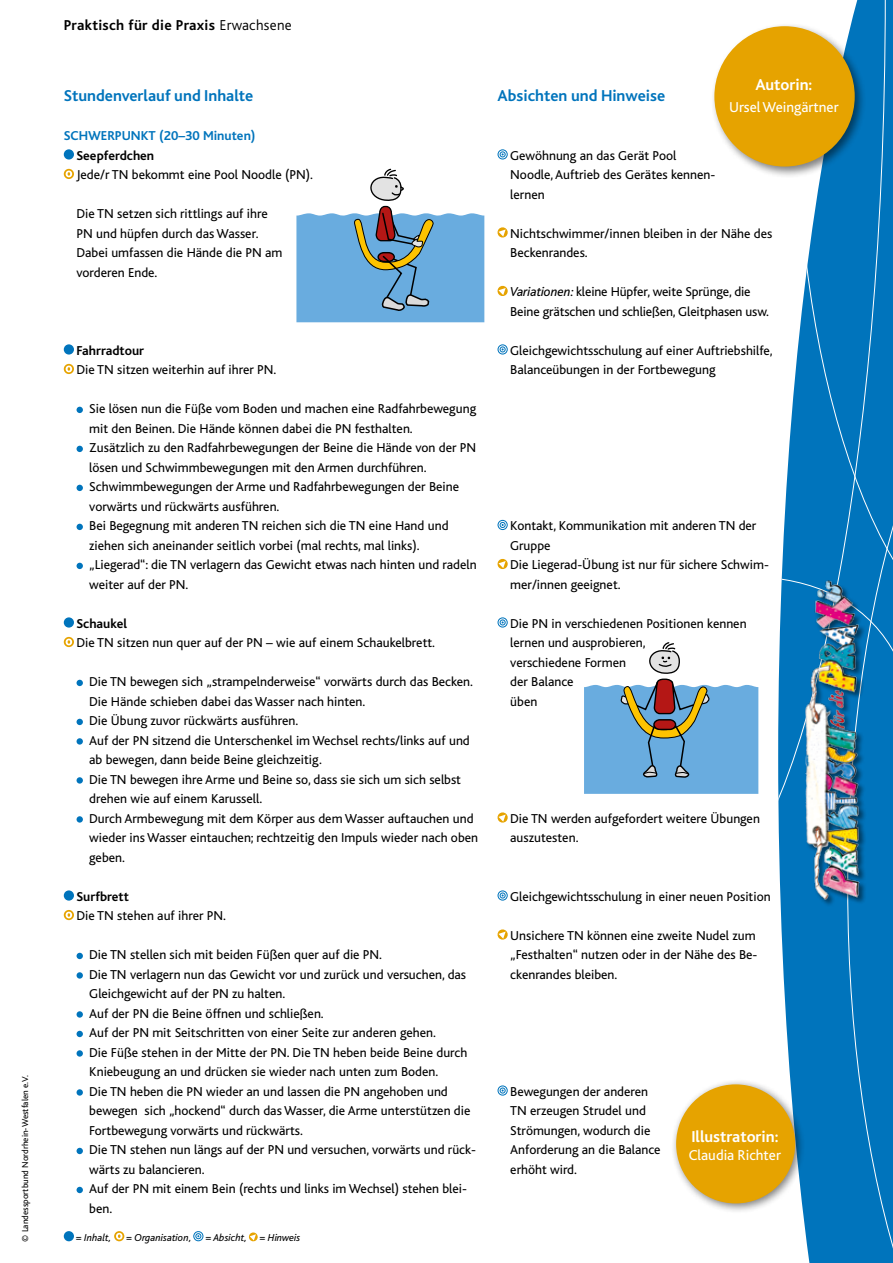
<style>
.page{position:relative;width:893px;height:1263px;background:#fff}
.page>*{position:absolute;margin:0;border:0;box-sizing:border-box;transform-origin:0 0}
.t1{font:700 16.5px "Bliss";color:#0074bc}
.t2{font:700 16.5px "Bliss";color:#fff}
.t3{font:700 15px "Bliss";letter-spacing:.02em;color:#000}
.t4{font:15px "Bliss";color:#fff}
.t5{font:13.5px/19.5px "Bliss";color:#000}
.t6{font:700 13.5px "Bliss";color:#000}
.t7{font:700 13.5px "Bliss";color:#0074bc}
.t8{font:italic 10.5px "Bliss";color:#000}
.t9{font:9px "Bliss";color:#000}
.s1{font-weight:300}
.s2{font-style:italic}
</style>
<div class="page">
<svg style="left:497px;top:149px;width:11px;height:11px"></svg>
<svg style="left:497px;top:227px;width:11px;height:11px"></svg>
<svg style="left:497px;top:285px;width:11px;height:11px"></svg>
<svg style="left:497px;top:344px;width:11px;height:11px"></svg>
<svg style="left:497px;top:520px;width:11px;height:10px"></svg>
<svg style="left:497px;top:558px;width:11px;height:11px"></svg>
<svg style="left:497px;top:617px;width:11px;height:11px"></svg>
<svg style="left:497px;top:812px;width:11px;height:11px"></svg>
<svg style="left:497px;top:890px;width:11px;height:11px"></svg>
<svg style="left:497px;top:929px;width:11px;height:11px"></svg>
<svg style="left:497px;top:1085px;width:11px;height:11px"></svg>
<div style="left:64px;top:149px;width:10px;height:11px;background:#0074bc;border-radius:50%"></div>
<svg style="left:64px;top:169px;width:10px;height:10px"></svg>
<svg style="left:66px;top:171px;width:6px;height:6px"></svg>
<div style="left:64px;top:344px;width:10px;height:11px;background:#0074bc;border-radius:50%"></div>
<svg style="left:64px;top:364px;width:10px;height:10px"></svg>
<svg style="left:66px;top:366px;width:6px;height:6px"></svg>
<svg style="left:77px;top:407px;width:6px;height:6px"></svg>
<svg style="left:77px;top:446px;width:6px;height:6px"></svg>
<svg style="left:77px;top:485px;width:6px;height:6px"></svg>
<svg style="left:77px;top:524px;width:6px;height:6px"></svg>
<svg style="left:77px;top:563px;width:6px;height:6px"></svg>
<div style="left:64px;top:617px;width:10px;height:11px;background:#0074bc;border-radius:50%"></div>
<svg style="left:64px;top:637px;width:10px;height:10px"></svg>
<svg style="left:66px;top:639px;width:6px;height:6px"></svg>
<svg style="left:77px;top:680px;width:6px;height:6px"></svg>
<svg style="left:77px;top:719px;width:6px;height:6px"></svg>
<div style="left:77px;top:738px;width:6px;height:7px;background:#0074bc;border-radius:50%"></div>
<div style="left:77px;top:777px;width:6px;height:7px;background:#0074bc;border-radius:50%"></div>
<div style="left:77px;top:816px;width:6px;height:7px;background:#0074bc;border-radius:50%"></div>
<div style="left:64px;top:890px;width:10px;height:11px;background:#0074bc;border-radius:50%"></div>
<svg style="left:64px;top:910px;width:10px;height:10px"></svg>
<svg style="left:66px;top:912px;width:6px;height:6px"></svg>
<svg style="left:77px;top:953px;width:6px;height:6px"></svg>
<div style="left:77px;top:972px;width:6px;height:7px;background:#0074bc;border-radius:50%"></div>
<div style="left:77px;top:1011px;width:6px;height:7px;background:#0074bc;border-radius:50%"></div>
<svg style="left:77px;top:1031px;width:6px;height:6px"></svg>
<div style="left:77px;top:1050px;width:6px;height:7px;background:#0074bc;border-radius:50%"></div>
<div style="left:77px;top:1089px;width:6px;height:7px;background:#0074bc;border-radius:50%"></div>
<svg style="left:77px;top:1148px;width:6px;height:6px"></svg>
<svg style="left:77px;top:1187px;width:6px;height:6px"></svg>
<svg style="left:803px;top:0;width:90px;height:301px;background:#2588c5"></svg>
<svg style="left:778px;top:301px;width:115px;height:962px;background:#1680c1"></svg>
<img style="left:805px;top:574px;width:62px;height:335px">
<div style="left:670px;top:1078px;width:135px;height:136px;background:#000;opacity:.5"></div>
<div style="left:677px;top:1085px;width:117px;height:117px;background:#e6a300;border-radius:50%"></div>
<div style="left:676px;top:1084px;width:119px;height:119px;border:2px solid #e6a300;border-radius:50%"></div>
<div style="left:710px;top:22px;width:157px;height:157px;background:#000;opacity:.5"></div>
<div style="left:715px;top:27px;width:139px;height:139px;background:#e6a300;border-radius:50%"></div>
<div style="left:64px;top:1231px;width:10px;height:10px;background:#0074bc;border-radius:50%"></div>
<svg style="left:114px;top:1231px;width:10px;height:10px"></svg>
<svg style="left:116px;top:1233px;width:6px;height:6px"></svg>
<svg style="left:193px;top:1231px;width:10px;height:10px"></svg>
<svg style="left:248px;top:1232px;width:10px;height:10px"></svg>
<svg style="left:296px;top:168px;width:188px;height:154px"></svg>
<svg style="left:584px;top:642px;width:174px;height:152px"></svg>
<p class="t9" style="left:20px;top:1242px;width:168px;rotate:-90deg">© Landessportbund Nordrhein-Westfalen e.V.</p>
<p class="t3" style="left:64px;top:18px;width:230px">Praktisch für die Praxis <span class="s1">Erwachsene</span></p>
<p class="t1" style="left:64px;top:87px;width:191px">Stundenverlauf und Inhalte</p>
<p class="t7" style="left:64px;top:129px;width:193px">SCHWERPUNKT (20–30 Minuten)</p>
<p class="t6" style="left:77px;top:148px;width:79px">Seepferdchen</p>
<p class="t5" style="left:77px;top:165px;width:238px">Jede/r TN bekommt eine Pool Noodle (PN).</p>
<p class="t5" style="left:77px;top:204px;width:208px">Die TN setzen sich rittlings auf ihre<br>PN und hüpfen durch das Wasser.<br>Dabei umfassen die Hände die PN am vorderen Ende.</p>
<p class="t6" style="left:77px;top:343px;width:69px">Fahrradtour</p>
<p class="t5" style="left:77px;top:360px;width:201px">Die TN sitzen weiterhin auf ihrer PN.</p>
<p class="t5" style="left:89px;top:399px;width:389px">Sie lösen nun die Füße vom Boden und machen eine Radfahrbewegung mit den Beinen. Die Hände können dabei die PN festhalten.<br>Zusätzlich zu den Radfahrbewegungen der Beine die Hände von der PN lösen und Schwimmbewegungen mit den Armen durchführen.<br>Schwimmbewegungen der Arme und Radfahrbewegungen der Beine vorwärts und rückwärts ausführen.<br>Bei Begegnung mit anderen TN reichen sich die TN eine Hand und ziehen sich aneinander seitlich vorbei (mal rechts, mal links). „Liegerad“: die TN verlagern das Gewicht etwas nach hinten und radeln weiter auf der PN.</p>
<p class="t6" style="left:77px;top:616px;width:52px">Schaukel</p>
<p class="t5" style="left:77px;top:633px;width:360px">Die TN sitzen nun quer auf der PN – wie auf einem Schaukelbrett.</p>
<p class="t5" style="left:89px;top:672px;width:390px">Die TN bewegen sich „strampelnderweise“ vorwärts durch das Becken.<br>Die Hände schieben dabei das Wasser nach hinten.<br>Die Übung zuvor rückwärts ausführen.<br>Auf der PN sitzend die Unterschenkel im Wechsel rechts/links auf und ab bewegen, dann beide Beine gleichzeitig.<br>Die TN bewegen ihre Arme und Beine so, dass sie sich um sich selbst drehen wie auf einem Karussell.<br>Durch Armbewegung mit dem Körper aus dem Wasser auftauchen und wieder ins Wasser eintauchen; rechtzeitig den Impuls wieder nach oben geben.</p>
<p class="t6" style="left:77px;top:889px;width:54px">Surfbrett</p>
<p class="t5" style="left:77px;top:906px;width:151px">Die TN stehen auf ihrer PN.</p>
<p class="t5" style="left:89px;top:945px;width:388px">Die TN stellen sich mit beiden Füßen quer auf die PN.<br>Die TN verlagern nun das Gewicht vor und zurück und versuchen, das Gleichgewicht auf der PN zu halten.<br>Auf der PN die Beine öffnen und schließen.<br>Auf der PN mit Seitschritten von einer Seite zur anderen gehen.<br>Die Füße stehen in der Mitte der PN. Die TN heben beide Beine durch Kniebeugung an und drücken sie wieder nach unten zum Boden.<br>Die TN heben die PN wieder an und lassen die PN angehoben und bewegen sich „hockend“ durch das Wasser, die Arme unterstützen die Fortbewegung vorwärts und rückwärts.<br>Die TN stehen nun längs auf der PN und versuchen, vorwärts und rück&shy;wärts zu balancieren.<br>Auf der PN mit einem Bein (rechts und links im Wechsel) stehen blei&shy;ben.</p>
<p class="t8" style="left:76px;top:1232px;width:37px">= Inhalt,</p>
<p class="t8" style="left:126px;top:1232px;width:67px">= Organisation,</p>
<p class="t8" style="left:205px;top:1232px;width:96px">= Absicht, = Hinweis</p>
<p class="t1" style="left:497px;top:87px;width:169px">Absichten und Hinweise</p>
<p class="t2" style="left:755px;top:76px;width:59px">Autorin:</p>
<p class="t4" style="left:729px;top:99px;width:111px">Ursel Weingärtner</p>
<p class="t5" style="left:510px;top:146px;width:207px">Gewöhnung an das Gerät Pool<br>Noodle, Auftrieb des Gerätes kennen&shy;lernen</p>
<p class="t5" style="left:510px;top:224px;width:264px">Nichtschwimmer/innen bleiben in der Nähe des<br>Beckenrandes.</p>
<p class="t5" style="left:510px;top:282px;width:260px"><span class="s2">Variationen:</span> kleine Hüpfer, weite Sprünge, die<br>Beine grätschen und schließen, Gleitphasen usw.</p>
<p class="t5" style="left:510px;top:341px;width:264px">Gleichgewichtsschulung auf einer Auftriebshilfe,<br>Balanceübungen in der Fortbewegung</p>
<p class="t5" style="left:510px;top:516px;width:260px">Kontakt, Kommunikation mit anderen TN der<br>Gruppe<br>Die Liegerad-Übung ist nur für sichere Schwim&shy;mer/innen geeignet.</p>
<p class="t5" style="left:510px;top:614px;width:238px">Die PN in verschiedenen Positionen kennen lernen und ausprobieren,<br>verschiedene Formen<br>der Balance<br>üben</p>
<p class="t5" style="left:510px;top:809px;width:251px">Die TN werden aufgefordert weitere Übungen auszutesten.</p>
<p class="t5" style="left:510px;top:887px;width:262px">Gleichgewichtsschulung in einer neuen Position</p>
<p class="t5" style="left:510px;top:926px;width:249px">Unsichere TN können eine zweite Nudel zum „Festhalten“ nutzen oder in der Nähe des Be&shy;ckenrandes bleiben.</p>
<p class="t5" style="left:510px;top:1082px;width:152px">Bewegungen der anderen<br>TN erzeugen Strudel und<br>Strömungen, wodurch die<br>Anforderung an die Balance erhöht wird.</p>
<p class="t2" style="left:691px;top:1128px;width:89px">Illustratorin:</p>
<p class="t4" style="left:689px;top:1147px;width:94px">Claudia Richter</p>
</div>
